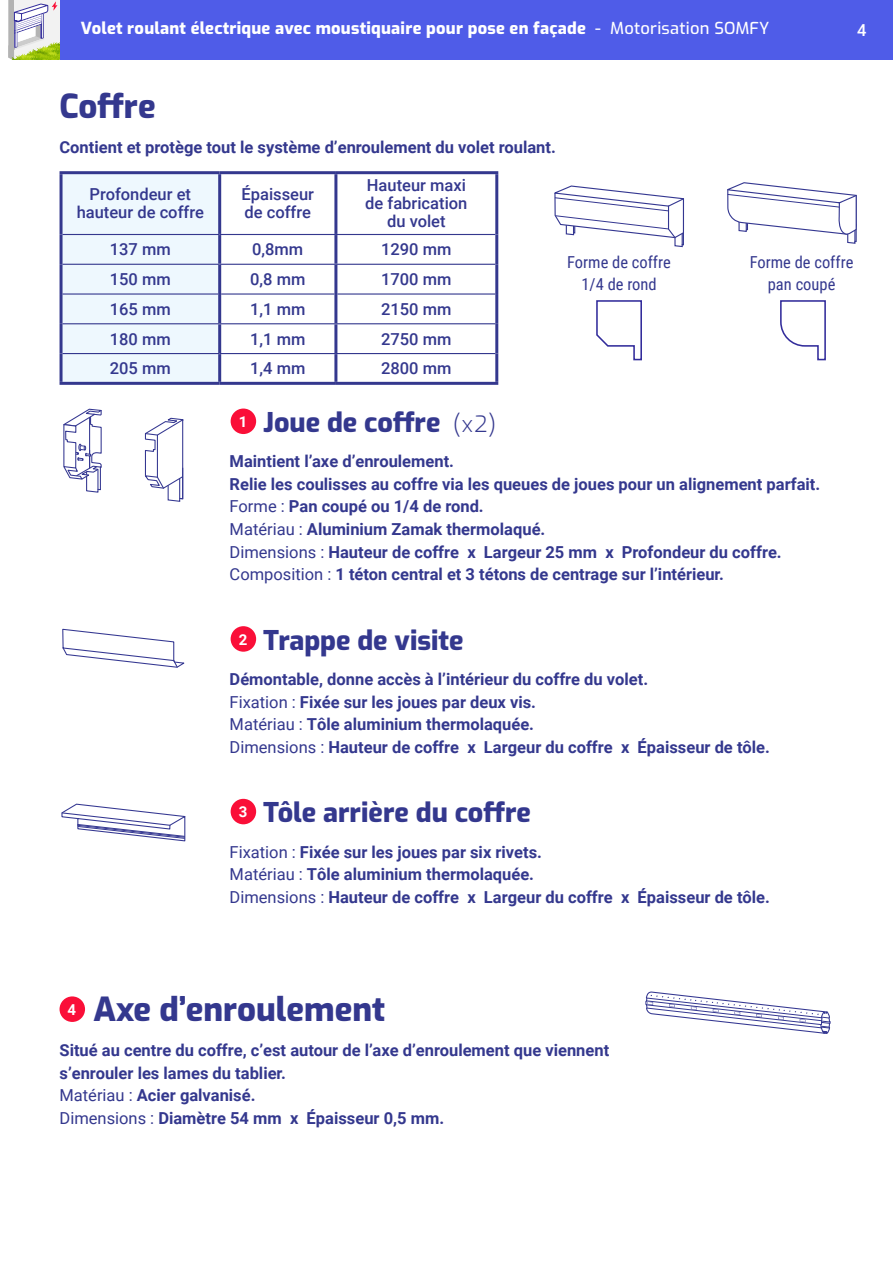
<style>
.page{position:relative;width:893px;height:1263px;background:#fff}
.page>*{position:absolute;margin:0;border:0;box-sizing:border-box;transform-origin:0 0}
.t1{font:800 33px "Exo";color:#34388e}
.t2{font:800 27px "Exo";color:#34388e}
.t3{font:700 16.5px/22.5px "Roboto";color:#34388e}
.t4{font:500 16.5px/18px "Roboto";color:#34388e;text-align:center}
.t5{font:800 16.5px "Exo";letter-spacing:.015em;color:#fff}
.t6{font:16.5px/22.5px "Roboto Condensed";color:#34388e;text-align:center}
.t7{font:500 16.5px "Roboto";color:#fff}
.s1{font-weight:500}
.s2{font-weight:300;font-size:22.5px}
.s3{font-weight:400}
</style>
<div class="page">
<div style="left:60px;top:996px;width:25px;height:26px;background:#fa0f38;border-radius:50%"></div>
<svg style="left:596px;top:300px;width:46px;height:61px"></svg>
<svg style="left:554px;top:185px;width:130px;height:63px"></svg>
<svg style="left:727px;top:182px;width:130px;height:179px"></svg>
<div style="left:231px;top:408px;width:25px;height:26px;background:#fa0f38;border-radius:50%"></div>
<div style="left:231px;top:626px;width:25px;height:26px;background:#fa0f38;border-radius:50%"></div>
<div style="left:231px;top:799px;width:25px;height:25px;background:#fa0f38;border-radius:50%"></div>
<svg style="left:63px;top:408px;width:39px;height:85px"></svg>
<svg style="left:144px;top:417px;width:40px;height:85px"></svg>
<svg style="left:62px;top:628px;width:123px;height:40px"></svg>
<svg style="left:61px;top:803px;width:125px;height:39px"></svg>
<svg style="left:645px;top:991px;width:186px;height:43px"></svg>
<div style="left:63px;top:174px;width:155px;height:208px;background:#eef8fe"></div>
<svg style="left:221px;top:174px;width:274px;height:208px"></svg>
<hr style="left:60px;top:174px;width:3px;height:60px;background:#34388e">
<hr style="left:60px;top:171px;width:160px;height:3px;background:#34388e">
<hr style="left:220px;top:171px;width:116px;height:3px;background:#34388e">
<hr style="left:336px;top:171px;width:162px;height:3px;background:#34388e">
<hr style="left:218px;top:174px;width:3px;height:60px;background:#34388e">
<hr style="left:334px;top:174px;width:3px;height:60px;background:#34388e">
<hr style="left:495px;top:174px;width:3px;height:60px;background:#34388e">
<hr style="left:60px;top:234px;width:3px;height:30px;background:#34388e">
<hr style="left:63px;top:234px;width:157px;height:1px;background:#34388e">
<hr style="left:220px;top:234px;width:116px;height:1px;background:#34388e">
<hr style="left:336px;top:234px;width:159px;height:1px;background:#34388e">
<hr style="left:218px;top:235px;width:3px;height:29px;background:#34388e">
<hr style="left:334px;top:235px;width:3px;height:29px;background:#34388e">
<hr style="left:495px;top:234px;width:3px;height:30px;background:#34388e">
<hr style="left:60px;top:264px;width:3px;height:30px;background:#34388e">
<hr style="left:60px;top:294px;width:3px;height:30px;background:#34388e">
<hr style="left:60px;top:324px;width:3px;height:30px;background:#34388e">
<hr style="left:63px;top:264px;width:157px;height:1px;background:#34388e">
<hr style="left:63px;top:293px;width:155px;height:2px;background:#34388e">
<hr style="left:220px;top:264px;width:116px;height:1px;background:#34388e">
<hr style="left:336px;top:264px;width:159px;height:1px;background:#34388e">
<hr style="left:221px;top:293px;width:113px;height:2px;background:#34388e">
<hr style="left:337px;top:293px;width:158px;height:2px;background:#34388e">
<hr style="left:218px;top:265px;width:3px;height:29px;background:#34388e">
<hr style="left:334px;top:265px;width:3px;height:29px;background:#34388e">
<hr style="left:495px;top:264px;width:3px;height:30px;background:#34388e">
<hr style="left:218px;top:294px;width:3px;height:29px;background:#34388e">
<hr style="left:334px;top:294px;width:3px;height:29px;background:#34388e">
<hr style="left:495px;top:294px;width:3px;height:30px;background:#34388e">
<hr style="left:218px;top:324px;width:3px;height:29px;background:#34388e">
<hr style="left:334px;top:324px;width:3px;height:29px;background:#34388e">
<hr style="left:495px;top:324px;width:3px;height:30px;background:#34388e">
<hr style="left:60px;top:354px;width:3px;height:28px;background:#34388e">
<hr style="left:63px;top:323px;width:157px;height:1px;background:#34388e">
<hr style="left:63px;top:353px;width:157px;height:1px;background:#34388e">
<hr style="left:60px;top:382px;width:160px;height:3px;background:#34388e">
<hr style="left:220px;top:323px;width:116px;height:1px;background:#34388e">
<hr style="left:336px;top:323px;width:159px;height:1px;background:#34388e">
<hr style="left:220px;top:353px;width:116px;height:1px;background:#34388e">
<hr style="left:336px;top:353px;width:159px;height:1px;background:#34388e">
<hr style="left:218px;top:354px;width:3px;height:28px;background:#34388e">
<hr style="left:334px;top:354px;width:3px;height:28px;background:#34388e">
<hr style="left:495px;top:354px;width:3px;height:28px;background:#34388e">
<hr style="left:220px;top:382px;width:116px;height:3px;background:#34388e">
<hr style="left:336px;top:382px;width:162px;height:3px;background:#34388e">
<div style="left:60px;top:0;width:833px;height:60px;background:#4f5ce8"></div>
<svg style="left:8px;top:0;width:52px;height:60px"></svg>
<p class="t5" style="left:81px;top:15px;width:690px">Volet roulant électrique avec moustiquaire pour pose en façade <span class="s1">- Motorisation SOMFY</span></p>
<p class="t7" style="left:857px;top:18px;width:11px">4</p>
<h1 class="t1" style="left:60px;top:81px;width:98px">Coffre</h1>
<p class="t3" style="left:60px;top:136px;width:498px">Contient et protège tout le système d’enroulement du volet roulant.</p>
<p class="t4" style="left:77px;top:185px;width:129px">Profondeur et hauteur de coffre</p>
<p class="t4" style="left:241px;top:185px;width:74px;text-align:left">Épaisseur de coffre</p>
<p class="t4" style="left:365px;top:176px;width:104px">Hauteur maxi de fabrication du volet</p>
<p class="t4" style="left:110px;top:240px;width:62px">137 mm</p>
<p class="t4" style="left:252px;top:240px;width:53px">0,8mm</p>
<p class="t4" style="left:381px;top:240px;width:72px">1290 mm</p>
<p class="t4" style="left:110px;top:270px;width:62px">150 mm</p>
<p class="t4" style="left:250px;top:270px;width:57px">0,8 mm</p>
<p class="t4" style="left:381px;top:270px;width:72px">1700 mm</p>
<p class="t4" style="left:110px;top:299px;width:62px">165 mm</p>
<p class="t4" style="left:250px;top:299px;width:57px">1,1 mm</p>
<p class="t4" style="left:381px;top:299px;width:72px">2150 mm</p>
<p class="t4" style="left:110px;top:329px;width:62px">180 mm</p>
<p class="t4" style="left:250px;top:329px;width:57px">1,1 mm</p>
<p class="t4" style="left:381px;top:329px;width:72px">2750 mm</p>
<p class="t4" style="left:110px;top:359px;width:62px">205 mm</p>
<p class="t4" style="left:250px;top:359px;width:57px">1,4 mm</p>
<p class="t4" style="left:381px;top:359px;width:72px">2800 mm</p>
<p class="t6" style="left:567px;top:250px;width:105px">Forme de coffre<br>1/4 de rond</p>
<p class="t6" style="left:750px;top:250px;width:105px">Forme de coffre pan coupé</p>
<h2 class="t2" style="left:239px;top:401px;width:259px"><sup>1</sup> Joue de coffre <span class="s2">(x2)</span></h2>
<p class="t3" style="left:230px;top:450px;width:592px">Maintient l’axe d’enroulement.<br>Relie les coulisses au coffre via les queues de joues pour un alignement parfait.<br><span class="s3">Forme :</span> Pan coupé ou 1/4 de rond.<br><span class="s3">Matériau :</span> Aluminium Zamak thermolaqué.<br><span class="s3">Dimensions :</span> Hauteur de coffre x Largeur 25 mm x Profondeur du coffre.<br><span class="s3">Composition :</span> 1 téton central et 3 tétons de centrage sur l’intérieur.</p>
<h2 class="t2" style="left:239px;top:619px;width:226px"><sup>2</sup> Trappe de visite</h2>
<p class="t3" style="left:230px;top:667px;width:542px">Démontable, donne accès à l’intérieur du coffre du volet.<br><span class="s3">Fixation :</span> Fixée sur les joues par deux vis.<br><span class="s3">Matériau :</span> Tôle aluminium thermolaquée.<br><span class="s3">Dimensions :</span> Hauteur de coffre x Largeur du coffre x Épaisseur de tôle.</p>
<h2 class="t2" style="left:239px;top:792px;width:294px"><sup>3</sup> Tôle arrière du coffre</h2>
<p class="t3" style="left:230px;top:840px;width:542px"><span class="s3">Fixation :</span> Fixée sur les joues par six rivets.<br><span class="s3">Matériau :</span> Tôle aluminium thermolaquée.<br><span class="s3">Dimensions :</span> Hauteur de coffre x Largeur du coffre x Épaisseur de tôle.</p>
<h1 class="t1" style="left:68px;top:984px;width:319px"><sup>4</sup> Axe d’enroulement</h1>
<p class="t3" style="left:60px;top:1039px;width:551px">Situé au centre du coffre, c’est autour de l’axe d’enroulement que viennent s’enrouler les lames du tablier.<br><span class="s3">Matériau :</span> Acier galvanisé.<br><span class="s3">Dimensions :</span> Diamètre 54 mm x Épaisseur 0,5 mm.</p>
</div>
